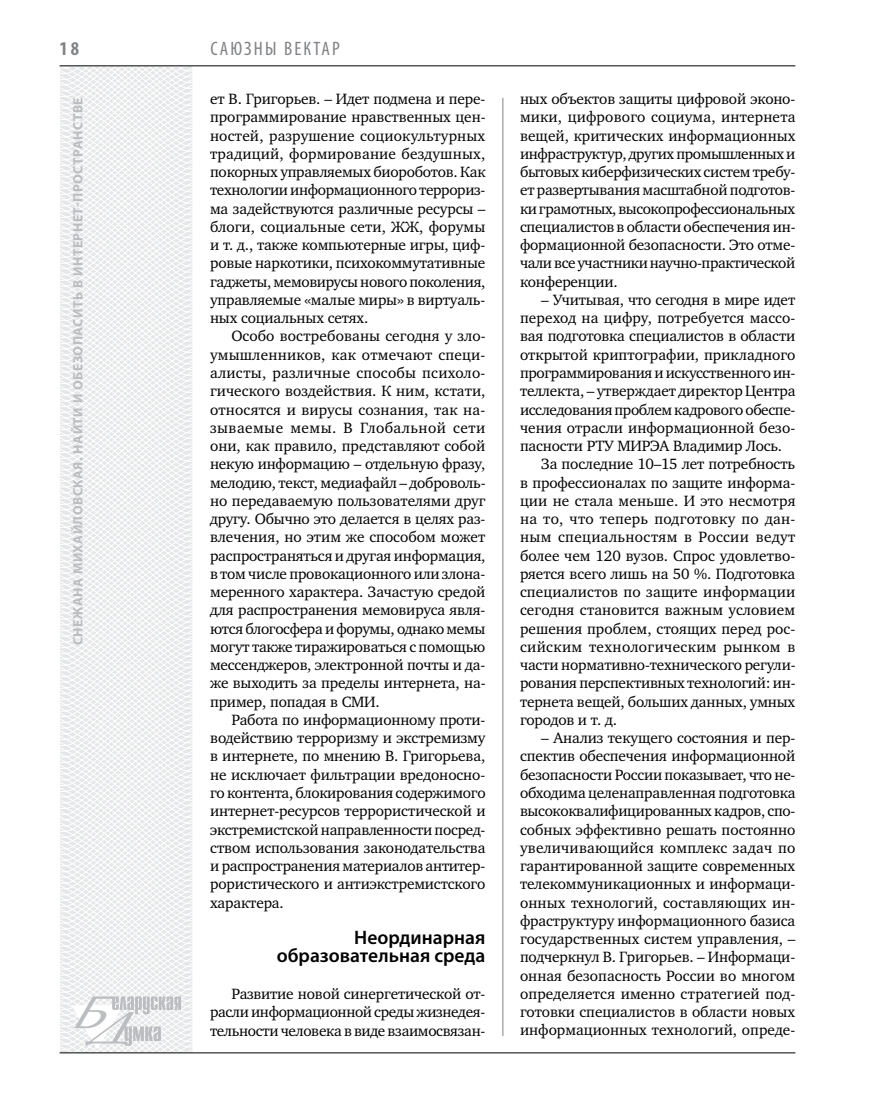
<style>
.page{position:relative;width:872px;height:1106px;background:#fff}
.page>*{position:absolute;margin:0;border:0;box-sizing:border-box;transform-origin:0 0}
.t1{font:600 19.5px/18.3px "Myriad Pro";color:#000;text-align:right}
.t2{font:condensed 19.5px "Myriad Pro";letter-spacing:.11em;color:#808285}
.t3{font:700 condensed 19.5px "Myriad Pro";color:#808285}
.t4{font:15.3px/18.3px "Charter C";letter-spacing:-.01em;color:#000;text-align:justify}
.t5{font:15.3px "Charter C";letter-spacing:.015em;color:#000}
.t6{font:15.3px "Charter C";letter-spacing:.01em;color:#000}
.t7{font:15.3px "Charter C";letter-spacing:.02em;color:#000}
.t8{font:15.3px "Charter C";letter-spacing:.025em;color:#000}
.t9{font:700 13.5px "Myriad Pro";letter-spacing:.04em;color:#bcbdc0}
</style>
<div class="page">
<svg style="left:59px;top:65px;width:192px;height:989px"></svg>
<hr style="left:502px;top:98px;width:1px;height:938px;background:#808285">
<hr style="left:60px;top:1052px;width:735px;height:1px;background:#000">
<svg style="left:71px;top:996px;width:110px;height:53px"></svg>
<hr style="left:60px;top:65px;width:735px;height:1px;background:#000">
<p class="t3" style="left:60px;top:37px;width:21px">18</p>
<p class="t9" style="left:69px;top:645px;width:549px;rotate:-90deg">Снежана МИХАЙЛОВСКАЯ. Найти и обезопасить в интернет-пространстве</p>
<p class="t2" style="left:210px;top:37px;width:131px">Саюзны вектар</p>
<p class="t4" style="left:210px;top:90px;width:277px">ет В. Григорьев. – Идет подмена и пере&shy;программирование нравственных цен&shy;ностей, разрушение социокультурных традиций, формирование бездушных, покорных управляемых биороботов. Как технологии информационного террориз&shy;ма задействуются различные ресурсы – блоги, социальные сети, ЖЖ, форумы и т. д., также компьютерные игры, циф&shy;ровые наркотики, психокоммутативные гаджеты, мемовирусы нового поколения, управляемые «малые миры» в виртуаль&shy;ных социальных сетях.</p>
<p class="t4" style="left:210px;top:327px;width:277px;text-indent:21px">Особо востребованы сегодня у зло&shy;умышленников, как отмечают специ&shy;алисты, различные способы психоло&shy;гического воздействия. К ним, кстати, относятся и вирусы сознания, так на&shy;зываемые мемы. В Глобальной сети они, как правило, представляют собой некую информацию – отдельную фразу, мелодию, текст, медиафайл – доброволь&shy;но передаваемую пользователями друг другу. Обычно это делается в целях раз&shy;влечения, но этим же способом может распространяться и другая информация, в том числе провокационного или злона&shy;меренного характера. Зачастую средой для распространения мемовируса явля&shy;ются блогосфера и форумы, однако мемы могут также тиражироваться с помощью мессенджеров, электронной почты и да&shy;же выходить за пределы интернета, на&shy;пример, попадая в СМИ.</p>
<p class="t4" style="left:210px;top:710px;width:277px;text-indent:21px">Работа по информационному проти&shy;водействию терроризму и экстремизму в интернете, по мнению В. Григорьева, не исключает фильтрации вредоносно&shy;го контента, блокирования содержимого интернет-ресурсов террористической и экстремистской направленности посред&shy;ством использования законодательства и распространения материалов антитер&shy;рористического и антиэкстремистского характера.</p>
<p class="t1" style="left:277px;top:928px;width:210px">Неординарная образовательная среда</p>
<p class="t4" style="left:210px;top:984px;width:277px;text-indent:21px">Развитие новой синергетической от&shy;расли информационной среды жизнедея&shy;тельности человека в виде взаимосвязан-</p>
<p class="t4" style="left:520px;top:90px;width:277px">ных объектов защиты цифровой эконо&shy;мики, цифрового социума, интернета вещей, критических информационных инфраструктур, других промышленных и бытовых киберфизических систем требу&shy;ет развертывания масштабной подготов&shy;ки грамотных, высокопрофессиональных специалистов в области обеспечения ин&shy;формационной безопасности. Это отме&shy;чали все участники научно-практической конференции.</p>
<p class="t4" style="left:541px;top:291px;width:255px">– Учитывая, что сегодня в мире идет</p>
<p class="t4" style="left:520px;top:309px;width:277px">переход на цифру, потребуется массо-</p>
<p class="t4" style="left:520px;top:327px;width:277px">вая подготовка специалистов в области</p>
<p class="t4" style="left:520px;top:345px;width:277px">открытой криптографии, прикладного</p>
<p class="t4" style="left:520px;top:364px;width:277px">программирования и искусственного ин-</p>
<p class="t4" style="left:520px;top:382px;width:277px">теллекта, – утверждает директор Центра</p>
<p class="t4" style="left:520px;top:400px;width:277px">исследования проблем кадрового обеспе-</p>
<p class="t4" style="left:520px;top:418px;width:277px">чения отрасли информационной безо-</p>
<p class="t4" style="left:520px;top:437px;width:264px">пасности РТУ МИРЭА Владимир Лось.</p>
<p class="t4" style="left:541px;top:455px;width:255px">За последние 10–15 лет потребность</p>
<p class="t4" style="left:520px;top:473px;width:277px">в профессионалах по защите информа-</p>
<p class="t4" style="left:520px;top:491px;width:277px">ции не стала меньше. И это несмотря</p>
<p class="t5" style="left:520px;top:510px;width:277px">на то, что теперь подготовку по дан-</p>
<p class="t7" style="left:520px;top:528px;width:277px">ным специальностям в России ведут</p>
<p class="t4" style="left:520px;top:546px;width:277px">более чем 120 вузов. Спрос удовлетво-</p>
<p class="t4" style="left:520px;top:564px;width:277px">ряется всего лишь на 50 %. Подготовка</p>
<p class="t6" style="left:520px;top:583px;width:277px">специалистов по защите информации</p>
<p class="t4" style="left:520px;top:601px;width:277px">сегодня становится важным условием</p>
<p class="t4" style="left:520px;top:619px;width:277px">решения проблем, стоящих перед рос-</p>
<p class="t8" style="left:520px;top:638px;width:277px">сийским технологическим рынком в</p>
<p class="t4" style="left:520px;top:656px;width:277px">части нормативно-технического регули-</p>
<p class="t4" style="left:520px;top:674px;width:277px">рования перспективных технологий: ин-</p>
<p class="t4" style="left:520px;top:692px;width:277px">тернета вещей, больших данных, умных</p>
<p class="t4" style="left:520px;top:710px;width:99px">городов и т. д.</p>
<p class="t4" style="left:520px;top:729px;width:277px;text-indent:21px">– Анализ текущего состояния и пер&shy;спектив обеспечения информационной безопасности России показывает, что не&shy;обходима целенаправленная подготовка высококвалифицированных кадров, спо&shy;собных эффективно решать постоянно увеличивающийся комплекс задач по гарантированной защите современных телекоммуникационных и информаци&shy;онных технологий, составляющих ин&shy;фраструктуру информационного базиса государственных систем управления, – подчеркнул В. Григорьев. – Информаци&shy;онная безопасность России во многом определяется именно стратегией под&shy;готовки специалистов в области новых информационных технологий, опреде-</p>
</div>
